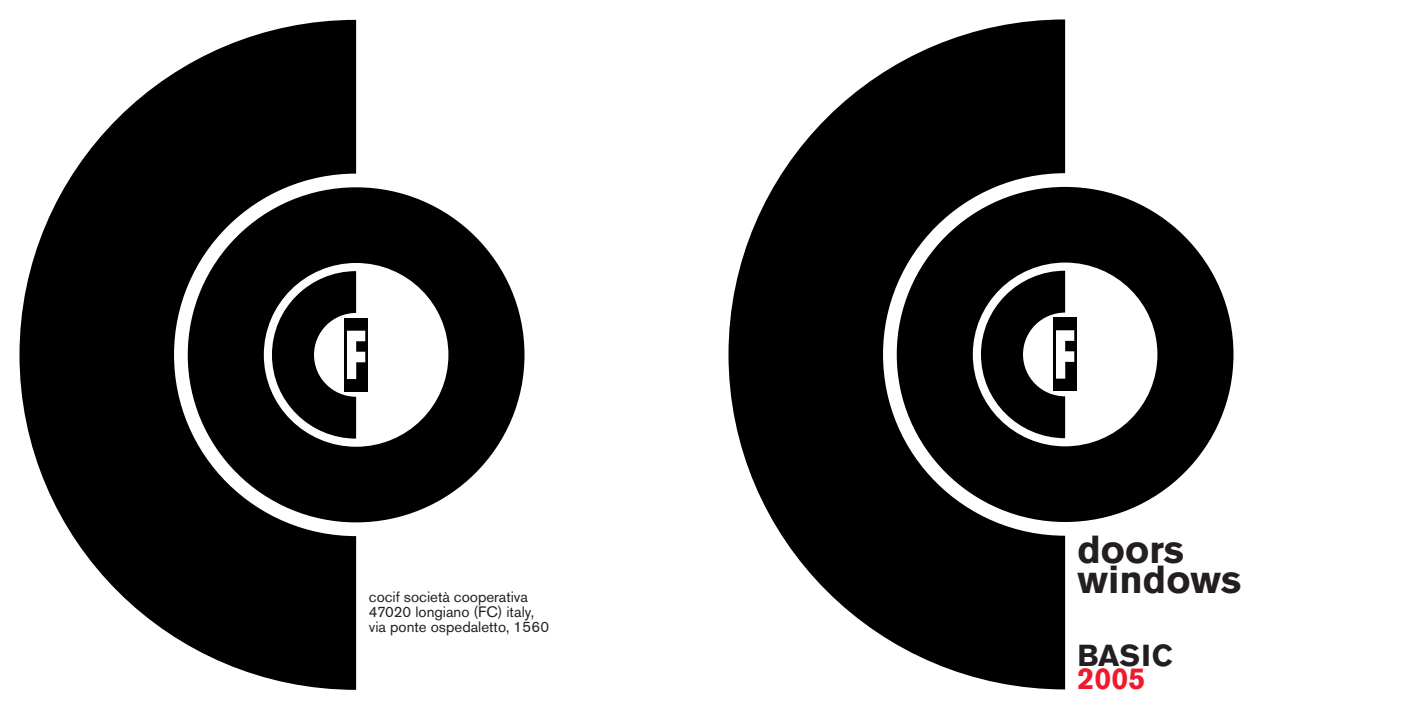
<style>
.page{position:relative;width:1418px;height:709px;background:#fff}
.page>*{position:absolute;margin:0;border:0;box-sizing:border-box;transform-origin:0 0}
.t1{font:700 38.75px "Akzidenz Grotesk BE";color:#231f20}
.t2{font:700 30.12px "Akzidenz Grotesk BE";letter-spacing:.01em;color:#231f20}
.t3{font:700 30.12px "Akzidenz Grotesk BE";color:#ed1b2d}
.t4{font:15px/15px "Akzidenz Grotesk BE";color:#231f20}
</style>
<div class="page">
<svg style="left:728px;top:19px;width:337px;height:670px;fill:#000"></svg>
<div style="left:883px;top:173px;width:364px;height:362px;background:#fff;border:27px solid #fff;border-radius:50%"></div>
<div style="left:896px;top:187px;width:337px;height:335px;background:#000;border-radius:50%"></div>
<div style="left:972px;top:262px;width:185px;height:184px;background:#fff;border:16px solid #fff;border-radius:50%"></div>
<div style="left:1053px;top:318px;width:24px;height:73px;background:linear-gradient(to bottom,#000,#000)"></div>
<svg style="left:981px;top:271px;width:93px;height:167px"></svg>
<svg style="left:19px;top:20px;width:337px;height:670px;fill:#000"></svg>
<div style="left:174px;top:174px;width:364px;height:362px;background:#fff;border:27px solid #fff;border-radius:50%"></div>
<div style="left:188px;top:187px;width:336px;height:335px;background:#000;border-radius:50%"></div>
<div style="left:264px;top:263px;width:184px;height:184px;background:#fff;border:16px solid #fff;border-radius:50%"></div>
<div style="left:344px;top:318px;width:24px;height:73px;background:linear-gradient(to bottom,#000,#000)"></div>
<svg style="left:272px;top:271px;width:93px;height:167px"></svg>
<p class="t4" style="left:369px;top:590px;width:161px">cocif società cooperativa</p>
<p class="t4" style="left:369px;top:605px;width:182px">47020 longiano (FC) italy, via ponte ospedaletto, 1560</p>
<h1 class="t1" style="left:1077px;top:535px;width:108px">doors</h1>
<h1 class="t1" style="left:1077px;top:565px;width:165px">windows</h1>
<h2 class="t2" style="left:1077px;top:645px;width:96px">BASIC</h2>
<h2 class="t3" style="left:1077px;top:668px;width:69px">2005</h2>
</div>
